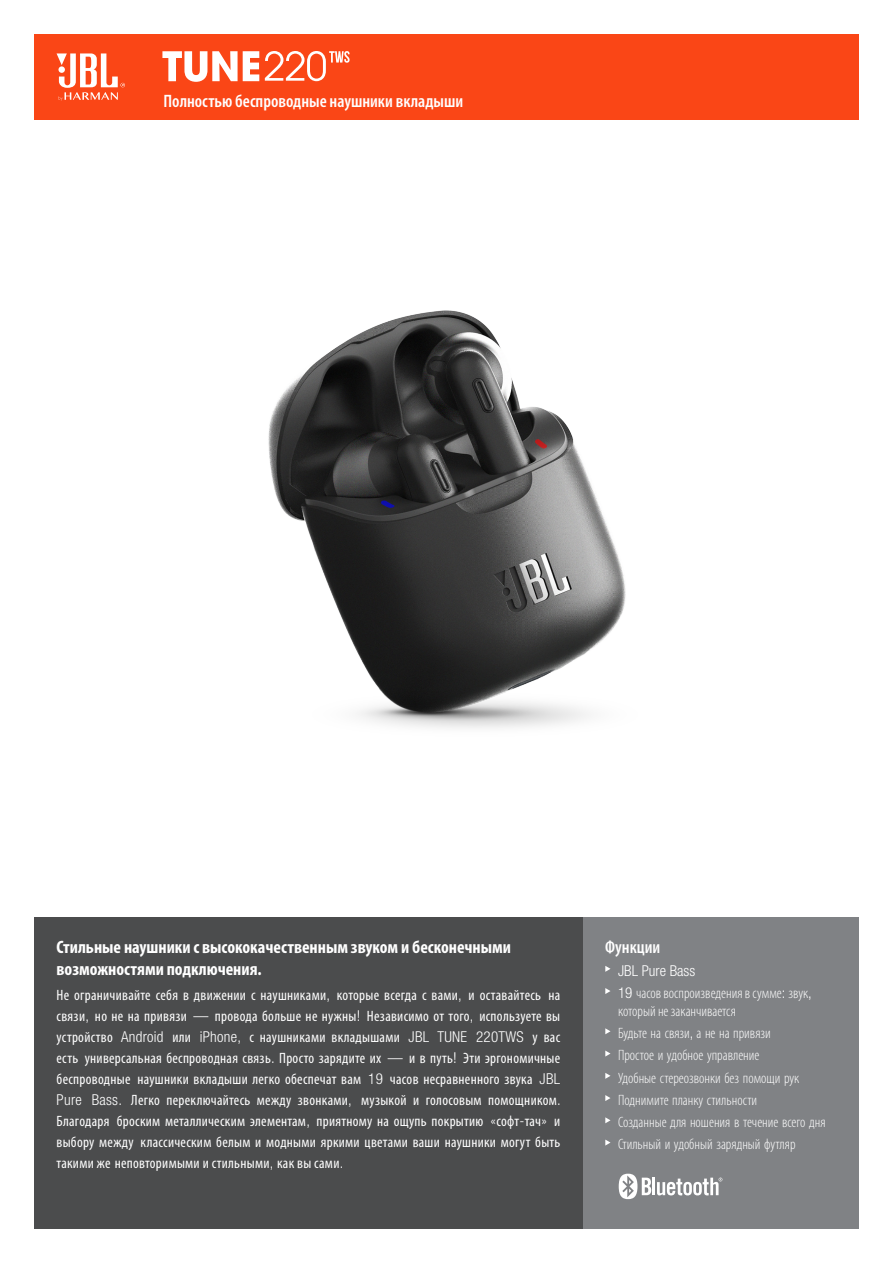
<style>
.page{position:relative;width:893px;height:1263px;background:#fff}
.page>*{position:absolute;margin:0;border:0;box-sizing:border-box;transform-origin:0 0}
.t1{font:700 condensed 18px/21.6px "Myriad Pro";color:#fff}
.t2{font:600 condensed 18px "Myriad Pro";color:#fff}
.t3{font:condensed 15px/21px "Myriad Pro";letter-spacing:.02em;color:#fff;text-align:justify}
.t4{font:300 condensed 15px/18px "Myriad Pro";color:#fff}
.t5{font:300 condensed 15px "Helvetica Neue LT Pro";color:#fff}
.s1{font-family:"Helvetica Neue LT Pro";font-weight:300}
.s2{font-family:"Helvetica Neue LT Pro"}
</style>
<div class="page">
<img style="left:268px;top:310px;width:358px;height:418px">
<div style="left:583px;top:917px;width:276px;height:312px;background:#808285"></div>
<svg style="left:605px;top:966px;width:5px;height:6px"></svg>
<svg style="left:605px;top:988px;width:5px;height:6px"></svg>
<svg style="left:605px;top:1028px;width:5px;height:6px"></svg>
<svg style="left:605px;top:1050px;width:5px;height:6px"></svg>
<svg style="left:605px;top:1073px;width:5px;height:6px"></svg>
<svg style="left:605px;top:1095px;width:5px;height:6px"></svg>
<svg style="left:605px;top:1117px;width:5px;height:6px"></svg>
<svg style="left:605px;top:1139px;width:5px;height:6px"></svg>
<div style="left:34px;top:34px;width:825px;height:85px;background:#fa4616"></div>
<div style="left:34px;top:917px;width:549px;height:312px;background:#4b4c4d"></div>
<svg style="left:57px;top:53px;width:68px;height:48px"></svg>
<hr style="left:652px;top:1177px;width:3px;height:18px;background:#fff">
<svg style="left:619px;top:1174px;width:32px;height:25px"></svg>
<svg style="left:657px;top:1177px;width:65px;height:18px"></svg>
<svg style="left:162px;top:51px;width:97px;height:31px"></svg>
<svg style="left:265px;top:51px;width:85px;height:30px"></svg>
<p class="t2" style="left:163px;top:91px;width:301px">Полностью беспроводные наушники вкладыши</p>
<p class="t1" style="left:57px;top:936px;width:456px">Стильные наушники с высококачественным звуком и бесконечными возможностями подключения.</p>
<p class="t3" style="left:57px;top:984px;width:506px">Не ограничивайте себя в движении с наушниками<span class="s1">,</span> которые всегда с вами<span class="s1">,</span> и оставайтесь на связи<span class="s1">,</span> но не на привязи <span class="s1">—</span> провода больше не нужны<span class="s1">!</span> Независимо от того<span class="s1">,</span> используете вы устройство <span class="s1">Android</span> или <span class="s1">iPhone,</span> с наушниками вкладышами <span class="s1">JBL TUNE 220TWS</span> у вас есть универсальная беспроводная связь<span class="s1">.</span> Просто зарядите их <span class="s1">—</span> и в путь<span class="s1">!</span> Эти эргономичные беспроводные наушники вкладыши легко обеспечат вам <span class="s1">19</span> часов несравненного звука <span class="s1">JBL Pure Bass.</span> Легко переключайтесь между звонками<span class="s1">,</span> музыкой и голосовым помощником<span class="s1">.<br></span>Благодаря броским металлическим элементам<span class="s1">,</span> приятному на ощупь покрытию <span class="s1">«</span>софт<span class="s1">-</span>тач<span class="s1">»</span> и выбору между классическим белым и модными яркими цветами ваши наушники могут быть такими же неповторимыми и стильными<span class="s1">,</span> как вы сами<span class="s1">.</span></p>
<p class="t2" style="left:605px;top:937px;width:57px">Функции</p>
<p class="t5" style="left:618px;top:962px;width:79px">JBL Pure Bass</p>
<p class="t4" style="left:618px;top:984px;width:195px"><span class="s2">19</span> часов воспроизведения в сумме<span class="s2">:</span> звук<span class="s2">, </span>который не заканчивается</p>
<p class="t4" style="left:618px;top:1024px;width:154px">Будьте на связи<span class="s2">,</span> а не на привязи</p>
<p class="t4" style="left:618px;top:1047px;width:143px">Простое и удобное управление</p>
<p class="t4" style="left:618px;top:1069px;width:183px">Удобные стереозвонки без помощи рук</p>
<p class="t4" style="left:618px;top:1091px;width:141px">Поднимите планку стильности</p>
<p class="t4" style="left:618px;top:1113px;width:209px">Созданные для ношения в течение всего дня</p>
<p class="t4" style="left:618px;top:1136px;width:179px">Стильный и удобный зарядный футляр</p>
</div>
